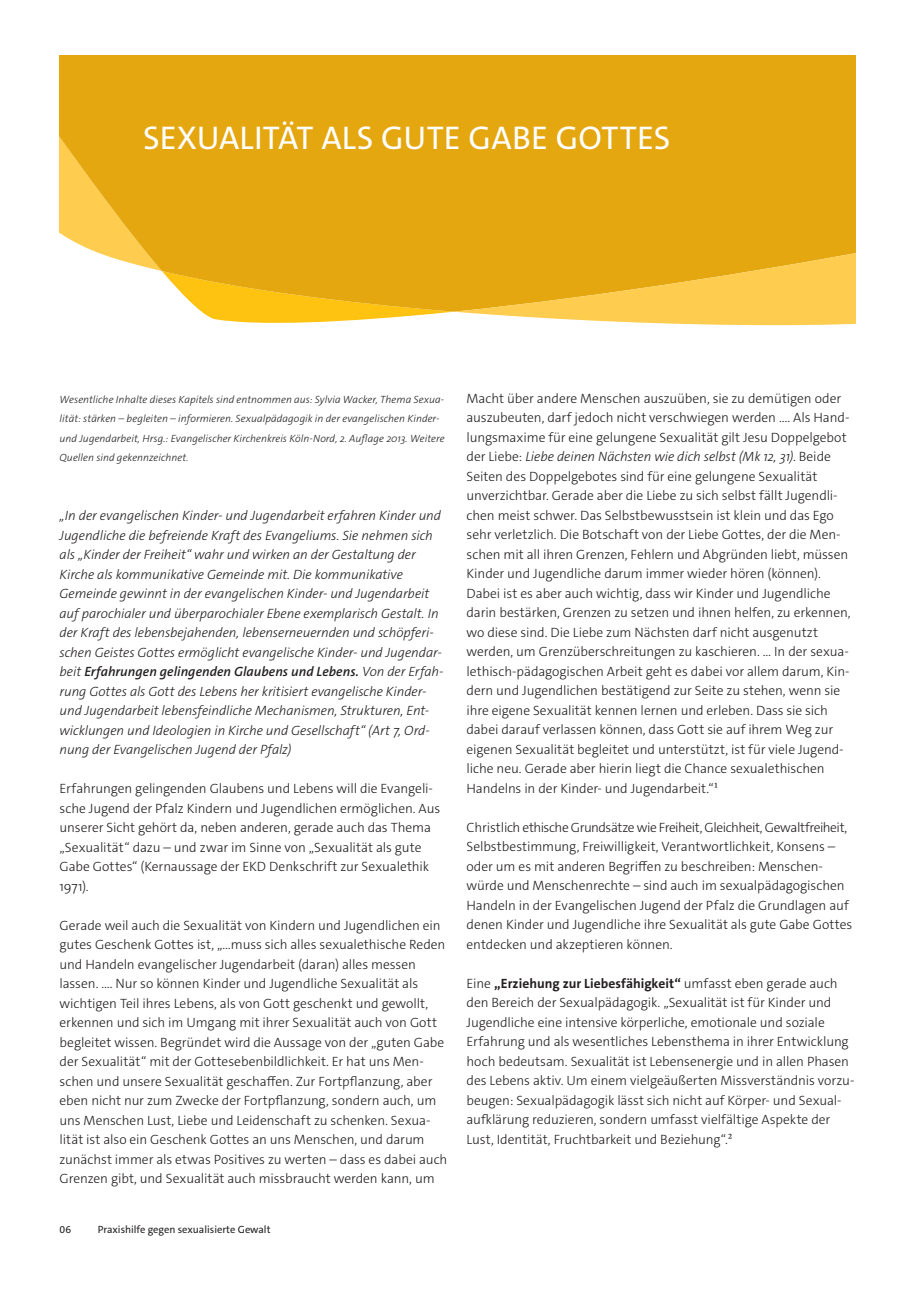
<style>
.page{position:relative;width:919px;height:1289px;background:#fff}
.page>*{position:absolute;margin:0;border:0;box-sizing:border-box;transform-origin:0 0}
.t1{font:33px "The Sans C5";letter-spacing:.005em;color:#fff}
.t2{font:300 13.5px/19.5px "The Sans C5";letter-spacing:-.005em;color:#231f20}
.t3{font:italic 300 13.5px/19.5px "The Sans C5";letter-spacing:-.01em;color:#231f20}
.t4{font:italic 300 10.5px/19.5px "The Sans C5";color:#231f20}
.t5{font:10.5px "The Sans C5";color:#231f20}
.s1{font-weight:600}
.s2{font-style:italic}
.s3{font-family:"Minion Pro";font-weight:400}
.s4{font-weight:700}
</style>
<div class="page">
<svg style="left:60px;top:55px;width:795px;height:271px;background:#e9b126"></svg>
<h1 class="t1" style="left:143px;top:117px;width:528px">SEXUALITÄT ALS GUTE GABE GOTTES</h1>
<p class="t4" style="left:60px;top:390px;width:386px">Wesentliche Inhalte dieses Kapitels sind entnommen aus: Sylvia Wacker, Thema Sexua&shy;lität: stärken – begleiten – informieren. Sexualpädagogik in der evangelischen Kinder&shy;und Jugendarbeit, Hrsg.: Evangelischer Kirchenkreis Köln-Nord, 2. Auflage 2013. Weitere Quellen sind gekennzeichnet.</p>
<p class="t3" style="left:60px;top:506px;width:385px">„In der evangelischen Kinder- und Jugendarbeit erfahren Kinder und Jugendliche die befreiende Kraft des Evangeliums. Sie nehmen sich als „Kinder der Freiheit“ wahr und wirken an der Gestaltung der Kirche als kommunikative Gemeinde mit. Die kommunikative Gemeinde gewinnt in der evangelischen Kinder- und Jugendarbeit auf parochialer und überparochialer Ebene exemplarisch Gestalt. In der Kraft des lebensbejahenden, lebenserneuernden und schöpferi&shy;schen Geistes Gottes ermöglicht evangelische Kinder- und Jugendar&shy;beit <span class="s1">Erfahrungen gelingenden Glaubens und Lebens.</span> Von der Erfah&shy;rung Gottes als Gott des Lebens her kritisiert evangelische Kinder&shy;und Jugendarbeit lebensfeindliche Mechanismen, Strukturen, Ent&shy;wicklungen und Ideologien in Kirche und Gesellschaft“ (Art 7, Ord&shy;nung der Evangelischen Jugend der Pfalz)</p>
<p class="t2" style="left:60px;top:778px;width:382px">Erfahrungen gelingenden Glaubens und Lebens will die Evangeli&shy;sche Jugend der Pfalz Kindern und Jugendlichen ermöglichen. Aus unserer Sicht gehört da, neben anderen, gerade auch das Thema „Sexualität“ dazu – und zwar im Sinne von „Sexualität als gute Gabe Gottes“ (Kernaussage der EKD Denkschrift zur Sexualethik 1971).</p>
<p class="t2" style="left:60px;top:915px;width:389px">Gerade weil auch die Sexualität von Kindern und Jugendlichen ein gutes Geschenk Gottes ist, „…muss sich alles sexualethische Reden und Handeln evangelischer Jugendarbeit (daran) alles messen lassen. …. Nur so können Kinder und Jugendliche Sexualität als wichtigen Teil ihres Lebens, als von Gott geschenkt und gewollt, erkennen und sich im Umgang mit ihrer Sexualität auch von Gott begleitet wissen. Begründet wird die Aussage von der „guten Gabe der Sexualität“ mit der Gottesebenbildlichkeit. Er hat uns Men&shy;schen und unsere Sexualität geschaffen. Zur Fortpflanzung, aber eben nicht nur zum Zwecke der Fortpflanzung, sondern auch, um uns Menschen Lust, Liebe und Leidenschaft zu schenken. Sexua&shy;lität ist also ein Geschenk Gottes an uns Menschen, und darum zunächst immer als etwas Positives zu werten – dass es dabei auch Grenzen gibt, und Sexualität auch missbraucht werden kann, um</p>
<p class="t5" style="left:60px;top:1222px;width:13px">06</p>
<p class="t5" style="left:98px;top:1222px;width:174px">Praxishilfe gegen sexualisierte Gewalt</p>
<p class="t2" style="left:466px;top:388px;width:385px">Macht über andere Menschen auszuüben, sie zu demütigen oder auszubeuten, darf jedoch nicht verschwiegen werden …. Als Hand&shy;lungsmaxime für eine gelungene Sexualität gilt Jesu Doppelgebot der Liebe: <span class="s2">Liebe deinen Nächsten wie dich selbst (Mk 12, 31)</span>. Beide Seiten des Doppelgebotes sind für eine gelungene Sexualität unverzichtbar. Gerade aber die Liebe zu sich selbst fällt Jugendli&shy;chen meist schwer. Das Selbstbewusstsein ist klein und das Ego sehr verletzlich. Die Botschaft von der Liebe Gottes, der die Men&shy;schen mit all ihren Grenzen, Fehlern und Abgründen liebt, müssen Kinder und Jugendliche darum immer wieder hören (können).<br>Dabei ist es aber auch wichtig, dass wir Kinder und Jugendliche darin bestärken, Grenzen zu setzen und ihnen helfen, zu erkennen, wo diese sind. Die Liebe zum Nächsten darf nicht ausgenutzt werden, um Grenzüberschreitungen zu kaschieren. … In der sexua&shy;lethisch-pädagogischen Arbeit geht es dabei vor allem darum, Kin&shy;dern und Jugendlichen bestätigend zur Seite zu stehen, wenn sie ihre eigene Sexualität kennen lernen und erleben. Dass sie sich dabei darauf verlassen können, dass Gott sie auf ihrem Weg zur eigenen Sexualität begleitet und unterstützt, ist für viele Jugend&shy;liche neu. Gerade aber hierin liegt die Chance sexualethischen Handelns in der Kinder- und Jugendarbeit.“<span class="s3">1</span></p>
<p class="t2" style="left:466px;top:817px;width:387px">Christlich ethische Grundsätze wie Freiheit, Gleichheit, Gewaltfreiheit, Selbstbestimmung, Freiwilligkeit, Verantwortlichkeit, Konsens – oder um es mit anderen Begriffen zu beschreiben: Menschen&shy;würde und Menschenrechte – sind auch im sexualpädagogischen Handeln in der Evangelischen Jugend der Pfalz die Grundlagen auf denen Kinder und Jugendliche ihre Sexualität als gute Gabe Gottes entdecken und akzeptieren können.</p>
<p class="t2" style="left:466px;top:973px;width:389px">Eine <span class="s4">„Erziehung zur Liebesfähigkeit“</span> umfasst eben gerade auch den Bereich der Sexualpädagogik. „Sexualität ist für Kinder und Jugendliche eine intensive körperliche, emotionale und soziale Erfahrung und als wesentliches Lebensthema in ihrer Entwicklung hoch bedeutsam. Sexualität ist Lebensenergie und in allen Phasen des Lebens aktiv. Um einem vielgeäußerten Missverständnis vorzu&shy;beugen: Sexualpädagogik lässt sich nicht auf Körper- und Sexual&shy;aufklärung reduzieren, sondern umfasst vielfältige Aspekte der Lust, Identität, Fruchtbarkeit und Beziehung“.<span class="s3">2</span></p>
</div>
